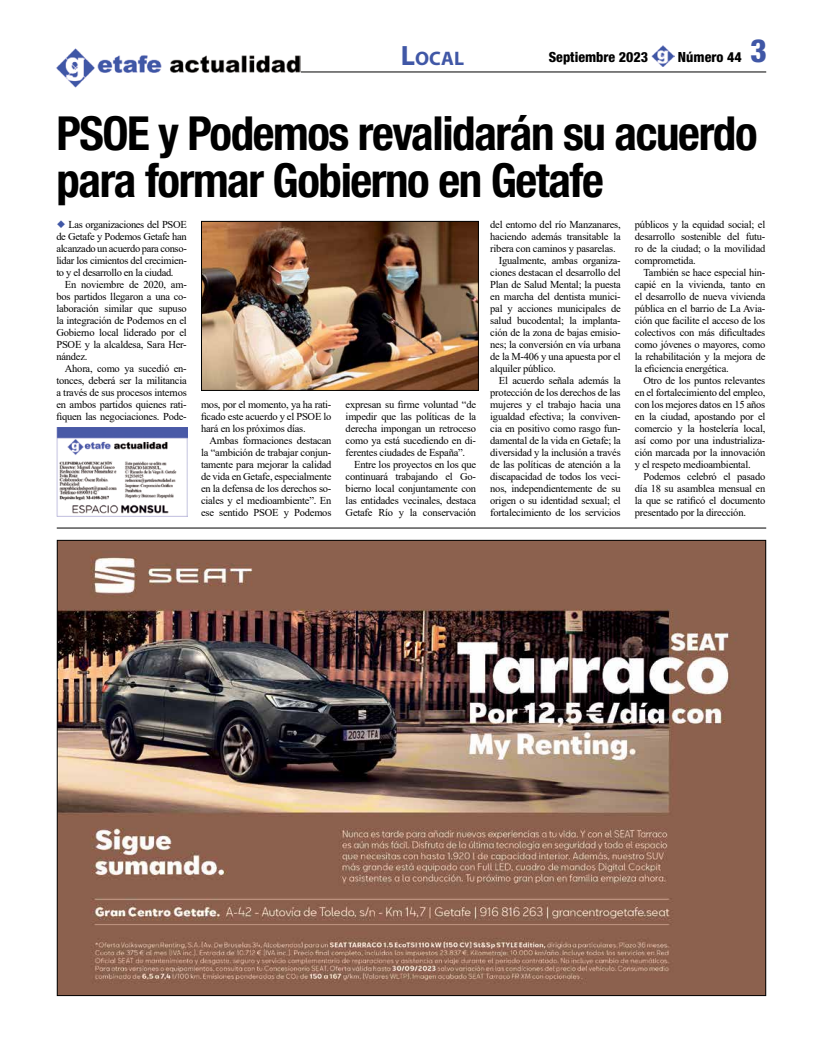
<style>
.page{position:relative;width:823px;height:1049px;background:#fff}
.page>*{position:absolute;margin:0;border:0;box-sizing:border-box;transform-origin:0 0}
.t1{font:700 condensed 47px/47px "Helvetica Neue";letter-spacing:-.03em;color:#000}
.t2{font:800 condensed 32px "Helvetica Neue";color:#4057a6}
.t3{font:700 19.6px "Myriad Pro";color:#4057a6}
.t4{font:800 condensed 14px "Helvetica Neue";color:#000}
.t5{font:10.5px/12px "Times New Roman";letter-spacing:-.02em;color:#000;text-align:justify}
.s1{font-size:28px}
</style>
<div class="page">
<hr style="left:57px;top:72px;width:708px;height:1px;background:#000">
<img style="left:56px;top:48px;width:244px;height:40px">
<img style="left:651px;top:45px;width:23px;height:22px">
<img style="left:59px;top:542px;width:704px;height:452px">
<img style="left:203px;top:223px;width:273px;height:166px">
<div style="left:201px;top:221px;width:277px;height:170px;border:1px solid #000"></div>
<hr style="left:57px;top:527px;width:708px;height:1px;background:#000">
<img style="left:57px;top:427px;width:130px;height:89px">
<h3 class="t3" style="left:400px;top:46px;width:63px"><span class="s1">L</span>OCAL</h3>
<h3 class="t4" style="left:548px;top:48px;width:101px">Septiembre 2023</h3>
<h3 class="t4" style="left:677px;top:48px;width:65px">Número 44</h3>
<h2 class="t2" style="left:749px;top:31px;width:18px">3</h2>
<h1 class="t1" style="left:56px;top:110px;width:702px">PSOE y Podemos revalidarán su acuerdo para formar Gobierno en Getafe</h1>
<p class="t5" style="left:56px;top:218px;width:132px;text-indent:12px">Las organizaciones del PSOE de Getafe y Podemos Getafe han alcanzado un acuerdo para conso&shy;lidar los cimientos del crecimien&shy;to y el desarrollo en la ciudad.</p>
<p class="t5" style="left:56px;top:278px;width:132px;text-indent:9px">En noviembre de 2020, am&shy;bos partidos llegaron a una co&shy;laboración similar que supuso la integración de Podemos en el Gobierno local liderado por el PSOE y la alcaldesa, Sara Her&shy;nández.</p>
<p class="t5" style="left:56px;top:362px;width:132px;text-indent:9px">Ahora, como ya sucedió en&shy;tonces, deberá ser la militancia a través de sus procesos internos en ambos partidos quienes rati&shy;fiquen las negociaciones. Pode-</p>
<p class="t5" style="left:201px;top:398px;width:132px">mos, por el momento, ya ha rati&shy;ficado este acuerdo y el PSOE lo hará en los próximos días.</p>
<p class="t5" style="left:201px;top:434px;width:132px;text-indent:9px">Ambas formaciones destacan la “ambición de trabajar conjun&shy;tamente para mejorar la calidad de vida en Getafe, especialmente en la defensa de los derechos so&shy;ciales y el medioambiente”. En ese sentido PSOE y Podemos</p>
<p class="t5" style="left:345px;top:398px;width:132px">expresan su firme voluntad “de impedir que las políticas de la derecha impongan un retroceso como ya está sucediendo en di&shy;ferentes ciudades de España”.</p>
<p class="t5" style="left:345px;top:458px;width:132px;text-indent:9px">Entre los proyectos en los que continuará trabajando el Go&shy;bierno local conjuntamente con las entidades vecinales, destaca Getafe Río y la conservación</p>
<p class="t5" style="left:490px;top:218px;width:132px">del entorno del río Manzanares,</p>
<p class="t5" style="left:490px;top:230px;width:132px">haciendo además transitable la</p>
<p class="t5" style="left:490px;top:242px;width:127px">ribera con caminos y pasarelas.</p>
<p class="t5" style="left:498px;top:254px;width:123px">Igualmente, ambas organiza-</p>
<p class="t5" style="left:490px;top:266px;width:132px">ciones destacan el desarrollo del</p>
<p class="t5" style="left:490px;top:278px;width:132px">Plan de Salud Mental; la puesta</p>
<p class="t5" style="left:490px;top:290px;width:132px">en marcha del dentista munici-</p>
<p class="t5" style="left:490px;top:302px;width:132px">pal y acciones municipales de</p>
<p class="t5" style="left:490px;top:314px;width:132px">salud bucodental; la implanta-</p>
<p class="t5" style="left:490px;top:326px;width:132px">ción de la zona de bajas emisio-</p>
<p class="t5" style="left:490px;top:338px;width:132px">nes; la conversión en vía urbana</p>
<p class="t5" style="left:490px;top:350px;width:132px">de la M-406 y una apuesta por el</p>
<p class="t5" style="left:490px;top:362px;width:67px">alquiler público.</p>
<p class="t5" style="left:498px;top:374px;width:123px">El acuerdo señala además la</p>
<p class="t5" style="left:490px;top:386px;width:132px">protección de los derechos de las</p>
<p class="t5" style="left:490px;top:398px;width:132px">mujeres y el trabajo hacia una</p>
<p class="t5" style="left:490px;top:410px;width:132px">igualdad efectiva; la conviven-</p>
<p class="t5" style="left:490px;top:422px;width:132px">cia en positivo como rasgo fun-</p>
<p class="t5" style="left:490px;top:434px;width:132px">damental de la vida en Getafe; la</p>
<p class="t5" style="left:490px;top:446px;width:132px">diversidad y la inclusión a través</p>
<p class="t5" style="left:490px;top:458px;width:132px">de las políticas de atención a la</p>
<p class="t5" style="left:490px;top:470px;width:132px">discapacidad de todos los veci-</p>
<p class="t5" style="left:490px;top:482px;width:132px">nos, independientemente de su</p>
<p class="t5" style="left:490px;top:494px;width:132px">origen o su identidad sexual; el</p>
<p class="t5" style="left:490px;top:506px;width:132px">fortalecimiento de los servicios</p>
<p class="t5" style="left:634px;top:218px;width:132px">públicos y la equidad social; el desarrollo sostenible del futu&shy;ro de la ciudad; o la movilidad comprometida.</p>
<p class="t5" style="left:634px;top:266px;width:132px;text-indent:9px">También se hace especial hin&shy;capié en la vivienda, tanto en el desarrollo de nueva vivienda pública en el barrio de La Avia&shy;ción que facilite el acceso de los colectivos con más dificultades como jóvenes o mayores, como la rehabilitación y la mejora de la eficiencia energética.</p>
<p class="t5" style="left:634px;top:374px;width:132px;text-indent:9px">Otro de los puntos relevantes en el fortalecimiento del empleo, con los mejores datos en 15 años en la ciudad, apostando por el comercio y la hostelería local, así como por una industrializa&shy;ción marcada por la innovación y el respeto medioambiental.</p>
<p class="t5" style="left:634px;top:470px;width:132px;text-indent:9px">Podemos celebró el pasado día 18 su asamblea mensual en la que se ratificó el documento presentado por la dirección.</p>
</div>
